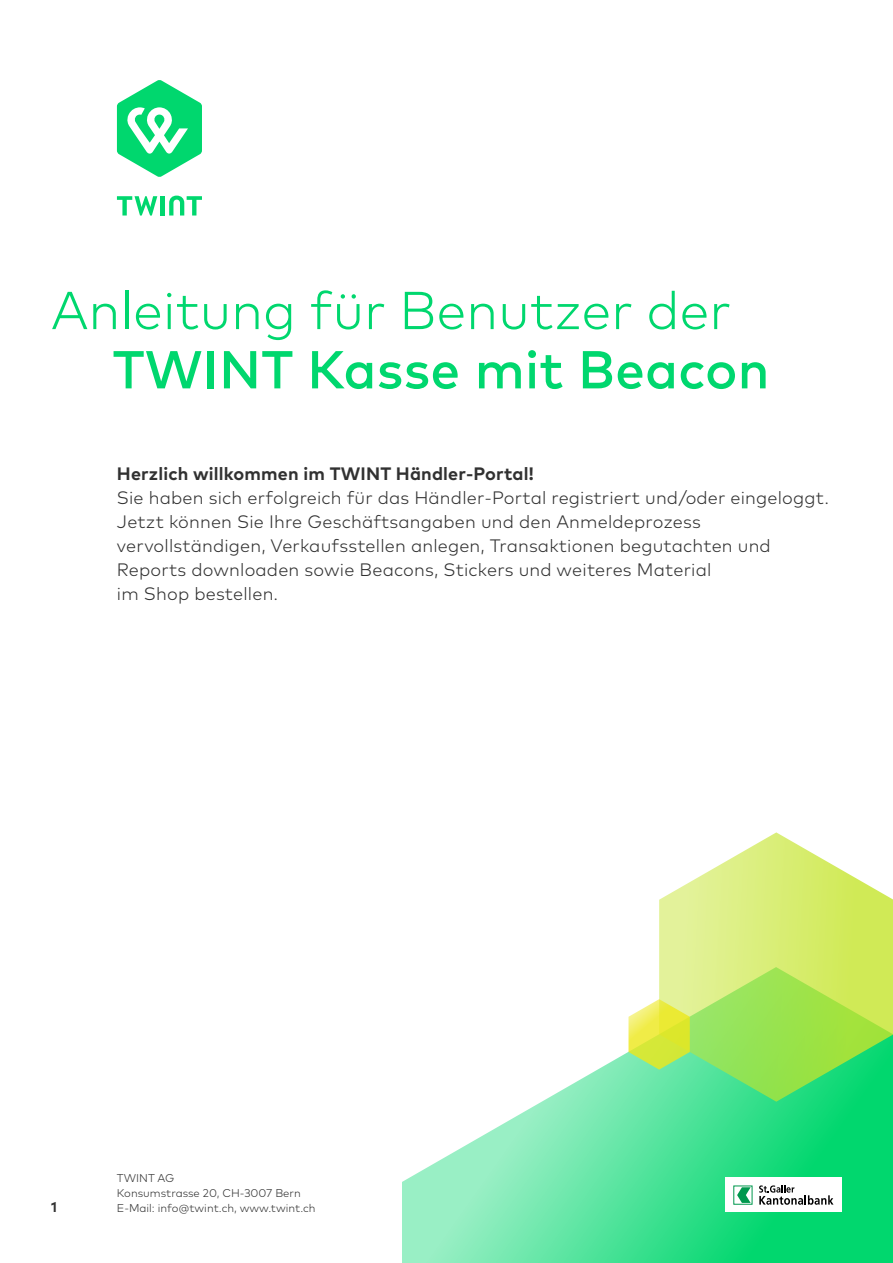
<style>
.page{position:relative;width:893px;height:1263px;background:#fff}
.page>*{position:absolute;margin:0;border:0;box-sizing:border-box;transform-origin:0 0}
.t1{font:300 53.25px "Mark Pro";color:#00d76e}
.t2{font:500 53.25px "Mark Pro";color:#00d76e}
.t3{font:300 18px/24px "Mark Pro";letter-spacing:.01em;color:#313131}
.t4{font:700 18px "Mark Pro";letter-spacing:.01em;color:#313131}
.t5{font:700 14.25px "Mark Pro";color:#313131}
.t6{font:300 11.25px/15px "Mark Pro";color:#313131}
</style>
<div class="page">
<svg style="left:402px;top:1052px;width:491px;height:211px"></svg>
<svg style="left:659px;top:832px;width:234px;height:270px;background:#b9eb7f"></svg>
<svg style="left:628px;top:999px;width:62px;height:70px;background:#d7eb60"></svg>
<svg style="left:169px;top:196px;width:33px;height:19px"></svg>
<svg style="left:117px;top:80px;width:85px;height:97px"></svg>
<div style="left:160px;top:196px;width:5px;height:19px;background:#00d76e"></div>
<svg style="left:117px;top:196px;width:40px;height:19px"></svg>
<div style="left:725px;top:1178px;width:117px;height:34px;background:#fff"></div>
<svg style="left:759px;top:1185px;width:74px;height:20px"></svg>
<svg style="left:737px;top:1187px;width:14px;height:16px"></svg>
<h1 class="t1" style="left:51px;top:270px;width:681px">Anleitung für Benutzer der</h1>
<h1 class="t2" style="left:113px;top:329px;width:659px">TWINT Kasse mit Beacon</h1>
<p class="t4" style="left:117px;top:459px;width:418px">Herzlich willkommen im TWINT Händler-Portal!</p>
<p class="t3" style="left:117px;top:484px;width:714px">Sie haben sich erfolgreich für das Händler-Portal registriert und/oder eingeloggt.<br>Jetzt können Sie Ihre Geschäftsangaben und den Anmeldeprozess vervollständigen, Verkaufsstellen anlegen, Transaktionen begutachten und Reports downloaden sowie Beacons, Stickers und weiteres Material<br>im Shop bestellen.</p>
<p class="t6" style="left:117px;top:1169px;width:186px">TWINT AG<br>Konsumstrasse 20, CH-3007 Bern</p>
<p class="t5" style="left:51px;top:1196px;width:7px">1</p>
<p class="t6" style="left:117px;top:1199px;width:200px">E-Mail: info@twint.ch, www.twint.ch</p>
</div>
